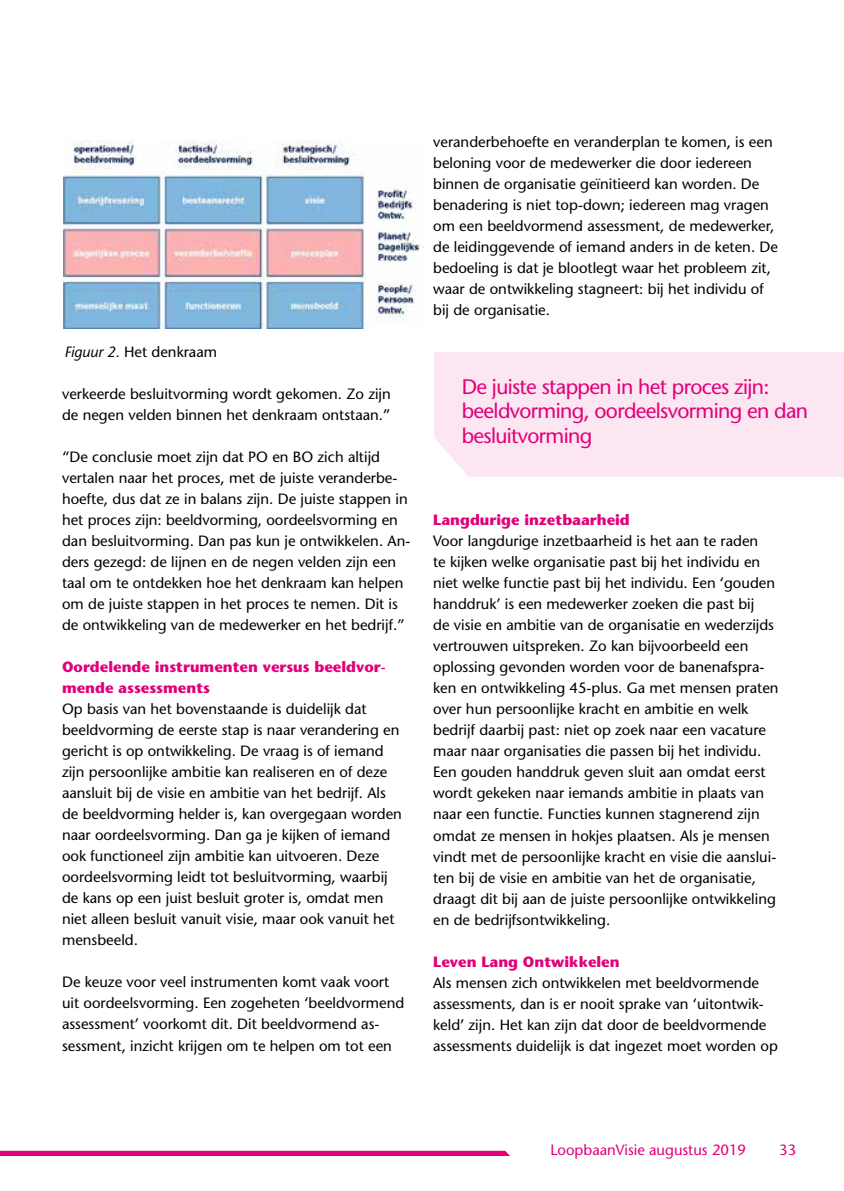
<style>
.page{position:relative;width:844px;height:1191px;background:#fff}
.page>*{position:absolute;margin:0;border:0;box-sizing:border-box;transform-origin:0 0}
.t1{font:21px/24.5px "Stone Sans";letter-spacing:-.03em;color:#e2007a}
.t2{font:14.88px/21px "Stone Sans";color:#000}
.t3{font:700 14.88px/21px "Stone Sans";color:#e2007a}
.t4{font:14.88px "Stone Sans";color:#e2007a}
.s1{font-style:italic}
</style>
<div class="page">
<svg style="left:0;top:1150px;width:510px;height:6px;background:#e5248c"></svg>
<img style="left:63px;top:141px;width:360px;height:187px">
<div style="left:434px;top:352px;width:409px;height:125px;background:#fce6f1"></div>
<svg style="left:434px;top:438px;width:34px;height:39px"></svg>
<p class="t2" style="left:64px;top:341px;width:154px"><span class="s1">Figuur 2.</span> Het denkraam</p>
<p class="t2" style="left:62px;top:383px;width:330px">verkeerde besluitvorming wordt gekomen. Zo zijn de negen velden binnen het denkraam ontstaan.”</p>
<p class="t2" style="left:62px;top:446px;width:350px">“De conclusie moet zijn dat PO en BO zich altijd vertalen naar het proces, met de juiste veranderbe&shy;hoefte, dus dat ze in balans zijn. De juiste stappen in het proces zijn: beeldvorming, oordeelsvorming en dan besluitvorming. Dan pas kun je ontwikkelen. An&shy;ders gezegd: de lijnen en de negen velden zijn een taal om te ontdekken hoe het denkraam kan helpen om de juiste stappen in het proces te nemen. Dit is de ontwikkeling van de medewerker en het bedrijf.”</p>
<p class="t3" style="left:62px;top:656px;width:325px">Oordelende instrumenten versus beeldvor&shy;mende assessments</p>
<p class="t2" style="left:62px;top:698px;width:341px">Op basis van het bovenstaande is duidelijk dat beeldvorming de eerste stap is naar verandering en gericht is op ontwikkeling. De vraag is of iemand zijn persoonlijke ambitie kan realiseren en of deze aansluit bij de visie en ambitie van het bedrijf. Als de beeldvorming helder is, kan overgegaan worden naar oordeelsvorming. Dan ga je kijken of iemand ook functioneel zijn ambitie kan uitvoeren. Deze oordeelsvorming leidt tot besluitvorming, waarbij de kans op een juist besluit groter is, omdat men niet alleen besluit vanuit visie, maar ook vanuit het mensbeeld.</p>
<p class="t2" style="left:62px;top:971px;width:344px">De keuze voor veel instrumenten komt vaak voort uit oordeelsvorming. Een zogeheten ‘beeldvormend assessment’ voorkomt dit. Dit beeldvormend as&shy;sessment, inzicht krijgen om te helpen om tot een</p>
<p class="t2" style="left:433px;top:131px;width:346px">veranderbehoefte en veranderplan te komen, is een beloning voor de medewerker die door iedereen binnen de organisatie geïnitieerd kan worden. De benadering is niet top-down; iedereen mag vragen om een beeldvormend assessment, de medewerker, de leidinggevende of iemand anders in de keten. De bedoeling is dat je blootlegt waar het probleem zit, waar de ontwikkeling stagneert: bij het individu of bij de organisatie.</p>
<h1 class="t1" style="left:461px;top:374px;width:348px">De juiste stappen in het proces zijn: beeldvorming, oordeelsvorming en dan besluitvorming</h1>
<p class="t3" style="left:433px;top:509px;width:198px">Langdurige inzetbaarheid</p>
<p class="t2" style="left:433px;top:530px;width:347px">Voor langdurige inzetbaarheid is het aan te raden<br>te kijken welke organisatie past bij het individu en niet welke functie past bij het individu. Een ‘gouden handdruk’ is een medewerker zoeken die past bij<br>de visie en ambitie van de organisatie en wederzijds vertrouwen uitspreken. Zo kan bijvoorbeeld een oplossing gevonden worden voor de banenafspra&shy;ken en ontwikkeling 45-plus. Ga met mensen praten over hun persoonlijke kracht en ambitie en welk bedrijf daarbij past: niet op zoek naar een vacature maar naar organisaties die passen bij het individu.<br>Een gouden handdruk geven sluit aan omdat eerst wordt gekeken naar iemands ambitie in plaats van naar een functie. Functies kunnen stagnerend zijn omdat ze mensen in hokjes plaatsen. Als je mensen vindt met de persoonlijke kracht en visie die aanslui&shy;ten bij de visie en ambitie van het de organisatie, draagt dit bij aan de juiste persoonlijke ontwikkeling en de bedrijfsontwikkeling.</p>
<p class="t3" style="left:433px;top:950px;width:188px">Leven Lang Ontwikkelen</p>
<p class="t2" style="left:433px;top:971px;width:346px">Als mensen zich ontwikkelen met beeldvormende assessments, dan is er nooit sprake van ‘uitontwik&shy;keld’ zijn. Het kan zijn dat door de beeldvormende assessments duidelijk is dat ingezet moet worden op</p>
<p class="t4" style="left:550px;top:1141px;width:197px">LoopbaanVisie augustus 2019</p>
<p class="t4" style="left:779px;top:1141px;width:19px">33</p>
</div>
